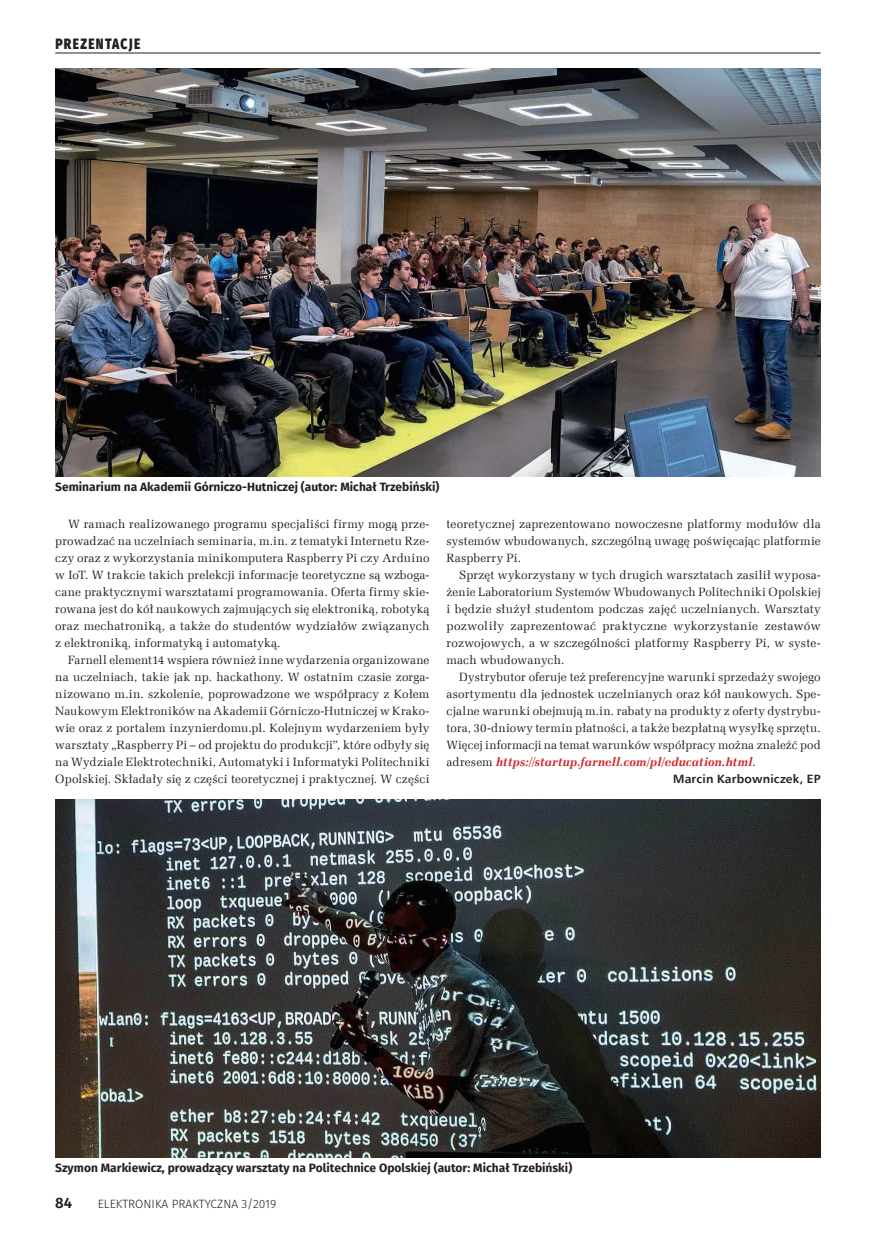
<style>
.page{position:relative;width:893px;height:1234px;background:#fff}
.page>*{position:absolute;margin:0;border:0;box-sizing:border-box;transform-origin:0 0}
.t1{font:800 15px "Fira Sans";letter-spacing:.11em;color:#231f20;scale:.8 1}
.t2{font:600 15px "Fira Sans";color:#231f20}
._1_Body{font:12px/17px "Zapf Ellipt EU";letter-spacing:.015em;color:#231f20;text-align:justify}
._4_Podpis{font:700 12px "Fira Sans";color:#231f20}
.t3{font:300 12px "Fira Sans";color:#231f20}
._0_autor{font:700 12px "Humnst 777 EU";letter-spacing:.015em;color:#231f20}
.s1{font-weight:700;font-style:italic;color:#d1232a}
</style>
<div class="page">
<img style="left:55px;top:68px;width:766px;height:408px">
<img style="left:55px;top:799px;width:766px;height:358px">
<hr style="left:55px;top:53px;width:766px;height:1px;background:#231f20">
<p class="t1" style="left:55px;top:30px;width:108px">PREZENTACJE</p>
<p class="_4_Podpis" style="left:55px;top:476px;width:386px">Seminarium na Akademii Górniczo-Hutniczej (autor: Michał Trzebiński)</p>
<p class="_1_Body" style="left:55px;top:515px;width:376px;text-indent:13px">W ramach realizowanego programu specjaliści firmy mogą prze&shy;prowadzać na uczelniach seminaria, m.in. z tematyki Internetu Rze&shy;czy oraz z wykorzystania minikomputera Raspberry Pi czy Arduino w IoT. W trakcie takich prelekcji informacje teoretyczne są wzboga&shy;cane praktycznymi warsztatami programowania. Oferta firmy skie&shy;rowana jest do kół naukowych zajmujących się elektroniką, robotyką oraz mechatroniką, a także do studentów wydziałów związanych z elektroniką, informatyką i automatyką.</p>
<p class="_1_Body" style="left:55px;top:651px;width:376px;text-indent:13px">Farnell element14 wspiera również inne wydarzenia organizowane na uczelniach, takie jak np. hackathony. W ostatnim czasie zorga&shy;nizowano m.in. szkolenie, poprowadzone we współpracy z Kołem Naukowym Elektroników na Akademii Górniczo-Hutniczej w Krako&shy;wie oraz z portalem inzynierdomu.pl. Kolejnym wydarzeniem były warsztaty „Raspberry Pi – od projektu do produkcji”, które odbyły się na Wydziale Elektrotechniki, Automatyki i Informatyki Politechniki Opolskiej. Składały się z części teoretycznej i praktycznej. W części</p>
<p class="_1_Body" style="left:446px;top:515px;width:376px">teoretycznej zaprezentowano nowoczesne platformy modułów dla systemów wbudowanych, szczególną uwagę poświęcając platformie Raspberry Pi.</p>
<p class="_1_Body" style="left:446px;top:566px;width:376px;text-indent:13px">Sprzęt wykorzystany w tych drugich warsztatach zasilił wyposa&shy;żenie Laboratorium Systemów Wbudowanych Politechniki Opolskiej i będzie służył studentom podczas zajęć uczelnianych. Warsztaty pozwoliły zaprezentować praktyczne wykorzystanie zestawów rozwojowych, a w szczególności platformy Raspberry Pi, w syste&shy;mach wbudowanych.</p>
<p class="_1_Body" style="left:446px;top:668px;width:376px;text-indent:13px">Dystrybutor oferuje też preferencyjne warunki sprzedaży swojego asortymentu dla jednostek uczelnianych oraz kół naukowych. Spe&shy;cjalne warunki obejmują m.in. rabaty na produkty z oferty dystrybu&shy;tora, 30-dniowy termin płatności, a także bezpłatną wysyłkę sprzętu.<br>Więcej informacji na temat warunków współpracy można znaleźć pod adresem <span class="s1">https://startup.farnell.com/pl/education.html</span>.</p>
<p class="_0_autor" style="left:673px;top:771px;width:149px">Marcin Karbowniczek, EP</p>
<p class="_4_Podpis" style="left:55px;top:1156px;width:518px">Szymon Markiewicz, prowadzący warsztaty na Politechnice Opolskiej (autor: Michał Trzebiński)</p>
<p class="t2" style="left:55px;top:1190px;width:18px">84</p>
<p class="t3" style="left:98px;top:1195px;width:180px">ELEKTRONIKA PRAKTYCZNA 3/2019</p>
</div>
